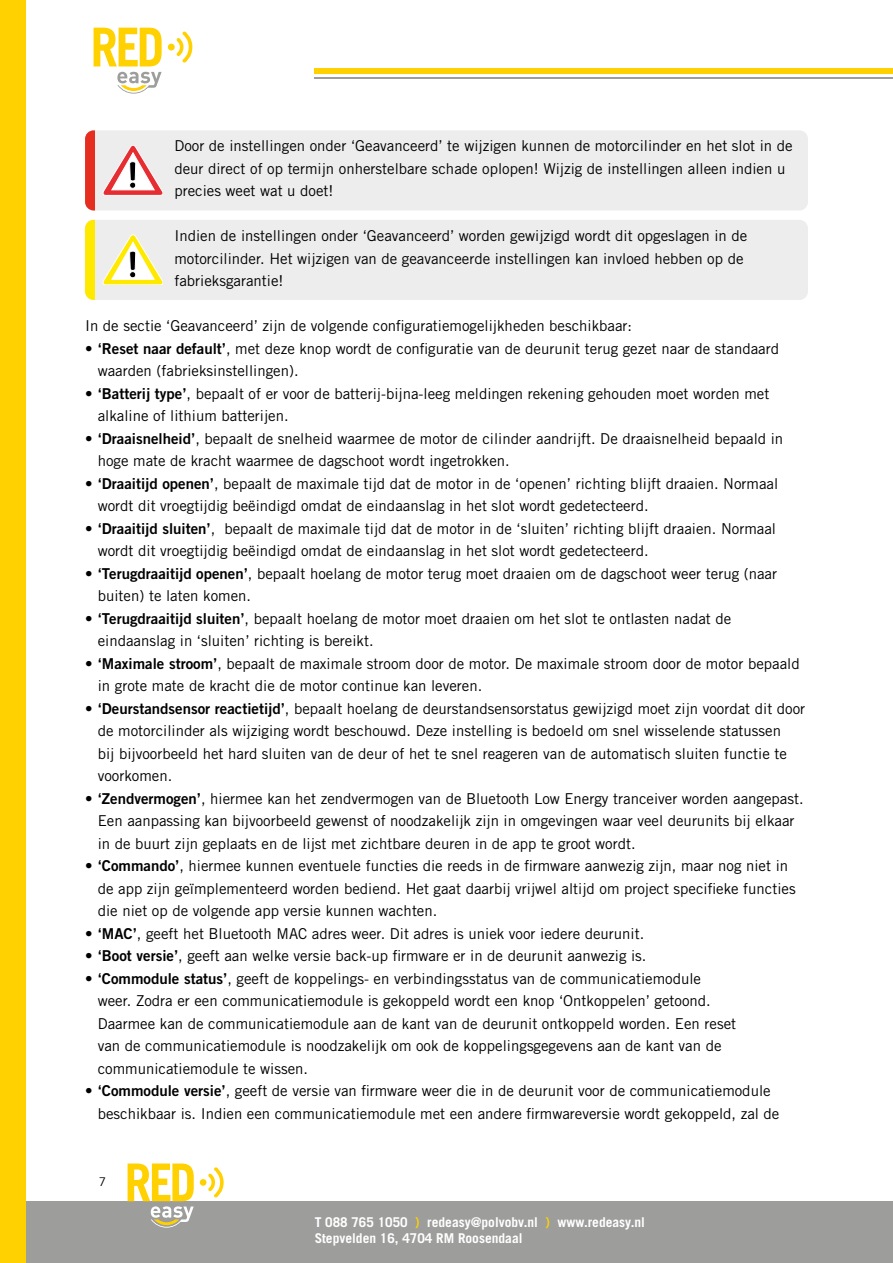
<style>
.page{position:relative;width:893px;height:1263px;background:#fff}
.page>*{position:absolute;margin:0;border:0;box-sizing:border-box;transform-origin:0 0}
.t1{font:15px/22.5px "Trade Gothic LT Std";color:#000}
.t2{font:700 13.5px/16.2px "Trade Gothic LT Std";color:#fff}
.t3{font:12px "Trade Gothic LT Std";color:#000}
.s1{font-family:"Trade Gothic LT Std Bd 2"}
.s2{color:#ffd100}
</style>
<div class="page">
<div style="left:0;top:1201px;width:893px;height:62px;background:#9d9d9c"></div>
<hr style="left:315px;top:77px;width:578px;height:2px;background:#9d9d9c">
<div style="left:315px;top:68px;width:578px;height:6px;background:#ffd100"></div>
<div style="left:0;top:0;width:26px;height:1263px;background:#ffd100"></div>
<svg style="left:117px;top:72px;width:45px;height:22px"></svg>
<svg style="left:94px;top:28px;width:68px;height:38px"></svg>
<div style="left:168px;top:44px;width:7px;height:6px;background:#ffd100;border-radius:50%"></div>
<svg style="left:176px;top:31px;width:16px;height:32px"></svg>
<svg style="left:128px;top:1163px;width:66px;height:65px"></svg>
<div style="left:200px;top:1179px;width:6px;height:7px;background:#ffd100;border-radius:50%"></div>
<svg style="left:208px;top:1167px;width:16px;height:30px"></svg>
<div style="left:85px;top:220px;width:723px;height:80px;background:#ededed;border-radius:9px"></div>
<div style="left:85px;top:220px;width:9px;height:80px;background:#ffe900"></div>
<svg style="left:103px;top:235px;width:60px;height:50px"></svg>
<div style="left:85px;top:130px;width:723px;height:80px;background:#ededed;border-radius:9px"></div>
<div style="left:85px;top:130px;width:9px;height:80px;background:#e62e20"></div>
<svg style="left:103px;top:145px;width:60px;height:50px"></svg>
<p class="t1" style="left:174px;top:134px;width:620px">Door de instellingen onder ‘Geavanceerd’ te wijzigen kunnen de motorcilinder en het slot in de deur direct of op termijn onherstelbare schade oplopen! Wijzig de instellingen alleen indien u precies weet wat u doet!</p>
<p class="t1" style="left:174px;top:224px;width:574px">Indien de instellingen onder ‘Geavanceerd’ worden gewijzigd wordt dit opgeslagen in de motorcilinder. Het wijzigen van de geavanceerde instellingen kan invloed hebben op de fabrieksgarantie!</p>
<p class="t1" style="left:85px;top:314px;width:549px">In de sectie ‘Geavanceerd’ zijn de volgende configuratiemogelijkheden beschikbaar:</p>
<p class="t1" style="left:98px;top:337px;width:683px;text-indent:-13px">• <span class="s1">‘Reset naar default’</span>, met deze knop wordt de configuratie van de deurunit terug gezet naar de standaard waarden (fabrieksinstellingen).</p>
<p class="t1" style="left:98px;top:382px;width:673px;text-indent:-13px">• <span class="s1">‘Batterij type’</span>, bepaalt of er voor de batterij-bijna-leeg meldingen rekening gehouden moet worden met alkaline of lithium batterijen.</p>
<p class="t1" style="left:98px;top:427px;width:687px;text-indent:-13px">• <span class="s1">‘Draaisnelheid’</span>, bepaalt de snelheid waarmee de motor de cilinder aandrijft. De draaisnelheid bepaald in hoge mate de kracht waarmee de dagschoot wordt ingetrokken.</p>
<p class="t1" style="left:98px;top:472px;width:682px;text-indent:-13px">• <span class="s1">‘Draaitijd openen’</span>, bepaalt de maximale tijd dat de motor in de ‘openen’ richting blijft draaien. Normaal wordt dit vroegtijdig beëindigd omdat de eindaanslag in het slot wordt gedetecteerd.</p>
<p class="t1" style="left:98px;top:517px;width:680px;text-indent:-13px">• <span class="s1">‘Draaitijd sluiten’</span>, bepaalt de maximale tijd dat de motor in de ‘sluiten’ richting blijft draaien. Normaal wordt dit vroegtijdig beëindigd omdat de eindaanslag in het slot wordt gedetecteerd.</p>
<p class="t1" style="left:98px;top:562px;width:681px;text-indent:-13px">• <span class="s1">‘Terugdraaitijd openen’</span>, bepaalt hoelang de motor terug moet draaien om de dagschoot weer terug (naar buiten) te laten komen.</p>
<p class="t1" style="left:98px;top:607px;width:635px;text-indent:-13px">• <span class="s1">‘Terugdraaitijd sluiten’</span>, bepaalt hoelang de motor moet draaien om het slot te ontlasten nadat de eindaanslag in ‘sluiten’ richting is bereikt.</p>
<p class="t1" style="left:98px;top:652px;width:703px;text-indent:-13px">• <span class="s1">‘Maximale stroom’</span>, bepaalt de maximale stroom door de motor. De maximale stroom door de motor bepaald in grote mate de kracht die de motor continue kan leveren.</p>
<p class="t1" style="left:98px;top:697px;width:709px;text-indent:-13px">• <span class="s1">‘Deurstandsensor reactietijd’</span>, bepaalt hoelang de deurstandsensorstatus gewijzigd moet zijn voordat dit door de motorcilinder als wijziging wordt beschouwd. Deze instelling is bedoeld om snel wisselende statussen<br>bij bijvoorbeeld het hard sluiten van de deur of het te snel reageren van de automatisch sluiten functie te voorkomen.</p>
<p class="t1" style="left:98px;top:787px;width:707px;text-indent:-13px">• <span class="s1">‘Zendvermogen’</span>, hiermee kan het zendvermogen van de Bluetooth Low Energy tranceiver worden aangepast.<br>Een aanpassing kan bijvoorbeeld gewenst of noodzakelijk zijn in omgevingen waar veel deurunits bij elkaar in de buurt zijn geplaats en de lijst met zichtbare deuren in de app te groot wordt.</p>
<p class="t1" style="left:98px;top:854px;width:699px;text-indent:-13px">• <span class="s1">‘Commando’</span>, hiermee kunnen eventuele functies die reeds in de firmware aanwezig zijn, maar nog niet in de app zijn geïmplementeerd worden bediend. Het gaat daarbij vrijwel altijd om project specifieke functies die niet op de volgende app versie kunnen wachten.</p>
<p class="t1" style="left:85px;top:922px;width:561px">• <span class="s1">‘MAC’</span>, geeft het Bluetooth MAC adres weer. Dit adres is uniek voor iedere deurunit.</p>
<p class="t1" style="left:85px;top:944px;width:563px">• <span class="s1">‘Boot versie’</span>, geeft aan welke versie back-up firmware er in de deurunit aanwezig is.</p>
<p class="t1" style="left:98px;top:967px;width:640px;text-indent:-13px">• <span class="s1">‘Commodule status’</span>, geeft de koppelings- en verbindingsstatus van de communicatiemodule weer. Zodra er een communicatiemodule is gekoppeld wordt een knop ‘Ontkoppelen’ getoond.<br>Daarmee kan de communicatiemodule aan de kant van de deurunit ontkoppeld worden. Een reset van de communicatiemodule is noodzakelijk om ook de koppelingsgegevens aan de kant van de communicatiemodule te wissen.</p>
<p class="t1" style="left:98px;top:1079px;width:683px;text-indent:-13px">• <span class="s1">‘Commodule versie’</span>, geeft de versie van firmware weer die in de deurunit voor de communicatiemodule beschikbaar is. Indien een communicatiemodule met een andere firmwareversie wordt gekoppeld, zal de</p>
<p class="t3" style="left:99px;top:1175px;width:9px">7</p>
<p class="t2" style="left:315px;top:1214px;width:332px">T 088 765 1050 <span class="s2">)</span> redeasy@polvobv.nl <span class="s2">)</span> www.redeasy.nl<br>Stepvelden 16, 4704 RM Roosendaal</p>
</div>
